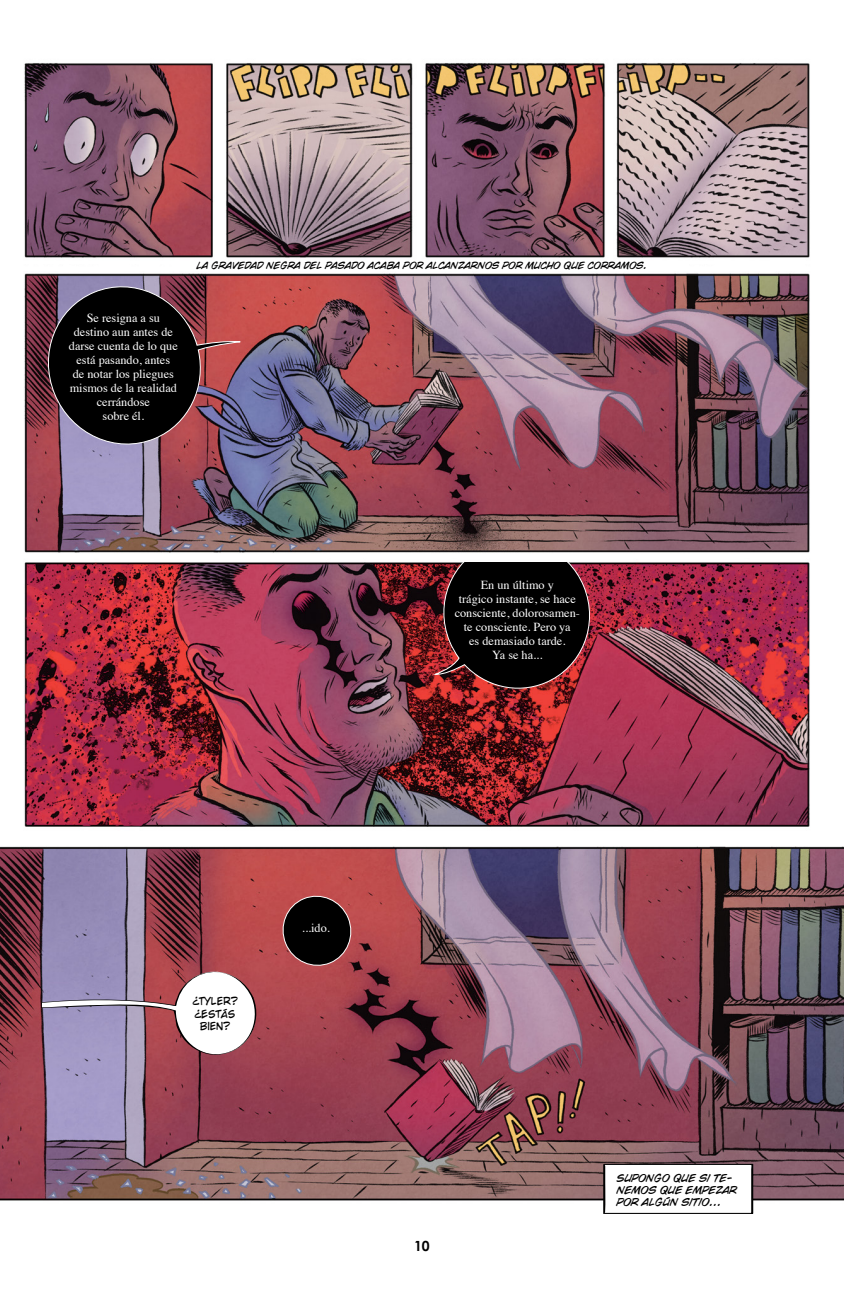
<style>
.page{position:relative;width:844px;height:1290px;background:#fff}
.page>*{position:absolute;margin:0;border:0;box-sizing:border-box;transform-origin:0 0}
.t1{font:700 14px "Century Gothic";color:#000}
.t2{font:12.25px/14.2px "Times";color:#fff;text-align:center}
.t3{font:italic 10.5px/12.1px "CC Wild Words Int";color:#000}
.t4{font:10.5px/12.1px "CC Wild Words Int Roman";color:#000;text-align:center}
.t5{font:italic 9.62px "CC Wild Words Int";color:#000}
</style>
<div class="page">
<img style="left:0;top:63px;width:843px;height:1151px">
<svg style="left:39px;top:284px;width:202px;height:170px"></svg>
<svg style="left:42px;top:971px;width:221px;height:89px"></svg>
<svg style="left:434px;top:563px;width:165px;height:130px"></svg>
<svg style="left:277px;top:890px;width:79px;height:80px"></svg>
<svg style="left:602px;top:1163px;width:151px;height:51px"></svg>
<p class="t2" style="left:69px;top:309px;width:110px">Se resigna a su destino aun antes de darse cuenta de lo que está pasando, antes<br>de notar los pliegues mismos de la realidad cerrándose<br>sobre él.</p>
<p class="t5" style="left:197px;top:260px;width:452px">LA GRAVEDAD NEGRA DEL PASADO ACABA POR ALCANZARNOS POR MUCHO QUE CORRAMOS.</p>
<p class="t2" style="left:454px;top:576px;width:127px">En un último y<br>trágico instante, se hace consciente, dolorosamen&shy;te consciente. Pero ya<br>es demasiado tarde.<br>Ya se ha...</p>
<p class="t4" style="left:192px;top:995px;width:47px">¿TYLER? ¿ESTÁS<br>BIEN?</p>
<p class="t2" style="left:302px;top:920px;width:29px">...ido.</p>
<p class="t1" style="left:414px;top:1236px;width:17px">10</p>
<p class="t3" style="left:616px;top:1172px;width:122px">SUPONGO QUE SI TE-<br>NEMOS QUE EMPEZAR<br>POR ALGÚN SITIO...</p>
</div>
